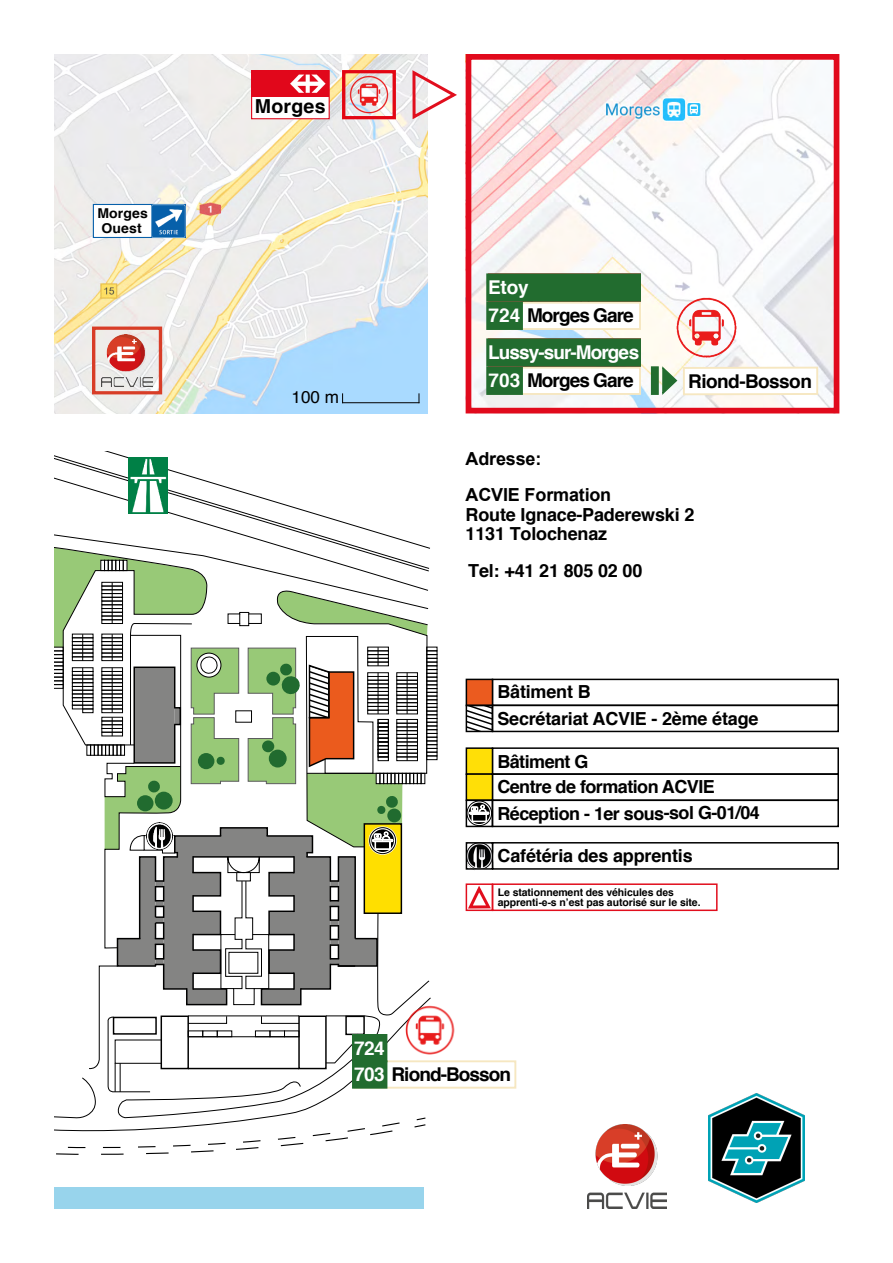
<style>
.page{position:relative;width:893px;height:1263px;background:#fff}
.page>*{position:absolute;margin:0;border:0;box-sizing:border-box;transform-origin:0 0}
.t1{font:700 19.2px "Helvetica";letter-spacing:.01em;color:#000}
.t2{font:700 19.05px "Helvetica";letter-spacing:-.05em;color:#000}
.t3{font:700 19.05px "Helvetica";letter-spacing:-.05em;color:#fff}
.t4{font:700 19.05px "Helvetica";letter-spacing:-.03em;color:#000}
.t5{font:700 18px/19.5px "Helvetica";letter-spacing:-.01em;color:#000}
.t6{font:700 18px/25.3px "Helvetica";letter-spacing:-.03em;color:#000}
.t7{font:700 18px "Helvetica";letter-spacing:-.035em;color:#000}
.t8{font:700 18px/36.8px "Arial";letter-spacing:-.01em;color:#000}
.t9{font:17.1px "Helvetica";color:#000}
.t10{font:700 13.65px/15px "Helvetica";letter-spacing:.01em;color:#000}
.t11{font:700 10.5px/10.5px "Helvetica";letter-spacing:-.01em;color:#000}
.s1{color:#fff}
.s2{font-family:"Arial"}
</style>
<div class="page">
<svg style="left:466px;top:800px;width:27px;height:27px"></svg>
<svg style="left:469px;top:802px;width:21px;height:22px"></svg>
<svg style="left:469px;top:805px;width:20px;height:17px"></svg>
<img style="left:54px;top:54px;width:373px;height:359px">
<div style="left:252px;top:71px;width:77px;height:48px;background:#fff"></div>
<div style="left:251px;top:70px;width:79px;height:49px;border:1px solid #e1071b"></div>
<img style="left:252px;top:71px;width:77px;height:25px">
<div style="left:93px;top:204px;width:92px;height:33px;background:#fff"></div>
<div style="left:93px;top:204px;width:93px;height:34px;border:1px solid #0760aa"></div>
<img style="left:151px;top:205px;width:35px;height:32px">
<img style="left:102px;top:335px;width:50px;height:51px">
<div style="left:92px;top:326px;width:70px;height:68px;border:3px solid #d83d27"></div>
<div style="left:342px;top:70px;width:54px;height:49px;border:3px solid #e30613"></div>
<img style="left:347px;top:73px;width:44px;height:43px">
<img style="left:473px;top:61px;width:359px;height:345px">
<div style="left:684px;top:368px;width:133px;height:26px;background:#fff"></div>
<div style="left:683px;top:367px;width:135px;height:28px;border:2px solid #f6e7c1"></div>
<div style="left:488px;top:367px;width:153px;height:28px;background:#fff;border:2px solid #f6e7c1"></div>
<div style="left:486px;top:367px;width:37px;height:28px;background:#226c2f;border:2px solid #226c2f"></div>
<div style="left:486px;top:338px;width:155px;height:29px;background:#226c2f;border:2px solid #226c2f"></div>
<hr style="left:342px;top:402px;width:77px;height:1px;background:#000">
<div style="left:426px;top:755px;width:11px;height:5px;border:1px solid #000"></div>
<div style="left:426px;top:752px;width:11px;height:4px;border:1px solid #000"></div>
<div style="left:426px;top:744px;width:11px;height:5px;border:1px solid #000"></div>
<div style="left:426px;top:740px;width:11px;height:5px;border:1px solid #000"></div>
<div style="left:426px;top:737px;width:11px;height:4px;border:1px solid #000"></div>
<div style="left:426px;top:729px;width:11px;height:5px;border:1px solid #000"></div>
<div style="left:426px;top:725px;width:11px;height:5px;border:1px solid #000"></div>
<div style="left:426px;top:722px;width:11px;height:4px;border:1px solid #000"></div>
<div style="left:426px;top:714px;width:11px;height:5px;border:1px solid #000"></div>
<div style="left:426px;top:711px;width:11px;height:4px;border:1px solid #000"></div>
<div style="left:426px;top:703px;width:11px;height:5px;border:1px solid #000"></div>
<div style="left:426px;top:699px;width:11px;height:5px;border:1px solid #000"></div>
<div style="left:426px;top:696px;width:11px;height:4px;border:1px solid #000"></div>
<div style="left:426px;top:688px;width:11px;height:5px;border:1px solid #000"></div>
<div style="left:426px;top:684px;width:11px;height:5px;border:1px solid #000"></div>
<div style="left:426px;top:681px;width:11px;height:4px;border:1px solid #000"></div>
<div style="left:426px;top:677px;width:11px;height:4px;border:1px solid #000"></div>
<div style="left:426px;top:669px;width:11px;height:5px;border:1px solid #000"></div>
<div style="left:426px;top:665px;width:11px;height:5px;border:1px solid #000"></div>
<div style="left:426px;top:662px;width:11px;height:4px;border:1px solid #000"></div>
<div style="left:426px;top:654px;width:11px;height:5px;border:1px solid #000"></div>
<div style="left:426px;top:650px;width:11px;height:5px;border:1px solid #000"></div>
<div style="left:426px;top:647px;width:11px;height:4px;border:1px solid #000"></div>
<img style="left:431px;top:1005px;width:24px;height:50px">
<div style="left:54px;top:1187px;width:370px;height:22px;background:#98d4ec"></div>
<div style="left:492px;top:705px;width:347px;height:27px;border:2px solid #000"></div>
<div style="left:492px;top:679px;width:347px;height:27px;border:2px solid #000"></div>
<div style="left:492px;top:842px;width:347px;height:28px;border:2px solid #000"></div>
<div style="left:492px;top:747px;width:347px;height:28px;border:2px solid #000"></div>
<div style="left:492px;top:773px;width:347px;height:28px;border:2px solid #000"></div>
<div style="left:354px;top:1060px;width:162px;height:29px;background:#fff;border:2px solid #f6e7c1"></div>
<div style="left:466px;top:54px;width:373px;height:359px;border:6px solid #e10a1c"></div>
<div style="left:492px;top:799px;width:347px;height:28px;border:2px solid #000"></div>
<svg style="left:54px;top:452px;width:377px;height:703px"></svg>
<div style="left:369px;top:827px;width:27px;height:27px;border:1px solid #000;border-radius:50%"></div>
<img style="left:672px;top:294px;width:68px;height:68px">
<svg style="left:661px;top:364px;width:17px;height:31px"></svg>
<svg style="left:651px;top:366px;width:8px;height:29px"></svg>
<svg style="left:410px;top:68px;width:47px;height:53px"></svg>
<div style="left:488px;top:302px;width:153px;height:28px;background:#fff;border:2px solid #f6e7c1"></div>
<div style="left:486px;top:302px;width:37px;height:28px;background:#226c2f;border:2px solid #226c2f"></div>
<div style="left:486px;top:273px;width:155px;height:29px;background:#226c2f;border:2px solid #226c2f"></div>
<div style="left:352px;top:1034px;width:35px;height:28px;background:#226c2f"></div>
<div style="left:466px;top:679px;width:26px;height:26px;background:#eb5b1f"></div>
<div style="left:466px;top:679px;width:27px;height:27px;border:2px solid #000"></div>
<svg style="left:469px;top:708px;width:21px;height:21px"></svg>
<div style="left:466px;top:705px;width:27px;height:27px;border:2px solid #000"></div>
<img style="left:469px;top:845px;width:21px;height:22px">
<div style="left:466px;top:842px;width:27px;height:28px;border:2px solid #000"></div>
<div style="left:466px;top:748px;width:26px;height:26px;background:#ffdf07"></div>
<div style="left:466px;top:747px;width:27px;height:28px;border:2px solid #000"></div>
<div style="left:466px;top:774px;width:26px;height:26px;background:#ffdf07"></div>
<div style="left:466px;top:773px;width:27px;height:28px;border:2px solid #000"></div>
<div style="left:466px;top:799px;width:27px;height:28px;border:2px solid #000"></div>
<img style="left:587px;top:1124px;width:80px;height:84px">
<img style="left:709px;top:1094px;width:95px;height:109px">
<div style="left:492px;top:883px;width:226px;height:28px;border:2px solid #e10e1d"></div>
<svg style="left:466px;top:883px;width:27px;height:28px"></svg>
<p class="t10" style="left:97px;top:206px;width:52px">Morges<br>Ouest</p>
<p class="t1" style="left:255px;top:91px;width:72px">Morges</p>
<p class="t9" style="left:292px;top:384px;width:49px">100 m</p>
<p class="t3" style="left:488px;top:272px;width:42px">Etoy</p>
<p class="t2" style="left:489px;top:300px;width:147px"><span class="s1">724</span> Morges Gare</p>
<p class="t3" style="left:488px;top:337px;width:153px">Lussy-sur-Morges</p>
<p class="t2" style="left:489px;top:365px;width:147px"><span class="s1">703</span> Morges Gare</p>
<p class="t4" style="left:688px;top:365px;width:125px">Riond-Bosson</p>
<p class="t8" style="left:466px;top:440px;width:147px">Adresse:<br>ACVIE Formation</p>
<p class="t5" style="left:466px;top:505px;width:230px">Route Ignace-Paderewski 2<br>1131 Tolochenaz</p>
<p class="t5" style="left:468px;top:561px;width:176px">Tel: +41 21 805 02 00</p>
<p class="t5" style="left:497px;top:682px;width:95px">Bâtiment B</p>
<p class="t5" style="left:497px;top:709px;width:263px">Secrétariat ACVIE - 2ème étage</p>
<p class="t6" style="left:497px;top:749px;width:219px">Bâtiment G<br>Centre de formation ACVIE</p>
<p class="t7" style="left:497px;top:799px;width:264px">Réception - 1er sous-sol G-01/04</p>
<p class="t5" style="left:498px;top:846px;width:197px">Cafétéria des apprentis</p>
<p class="t11" style="left:498px;top:887px;width:204px">Le stationnement des véhicules <span class="s2">des </span>apprenti<span class="s2">-e-</span>s n’est pas autorisé sur le site.</p>
<p class="t3" style="left:354px;top:1033px;width:32px">724</p>
<p class="t2" style="left:354px;top:1059px;width:158px"><span class="s1">703</span> Riond-Bosson</p>
</div>
